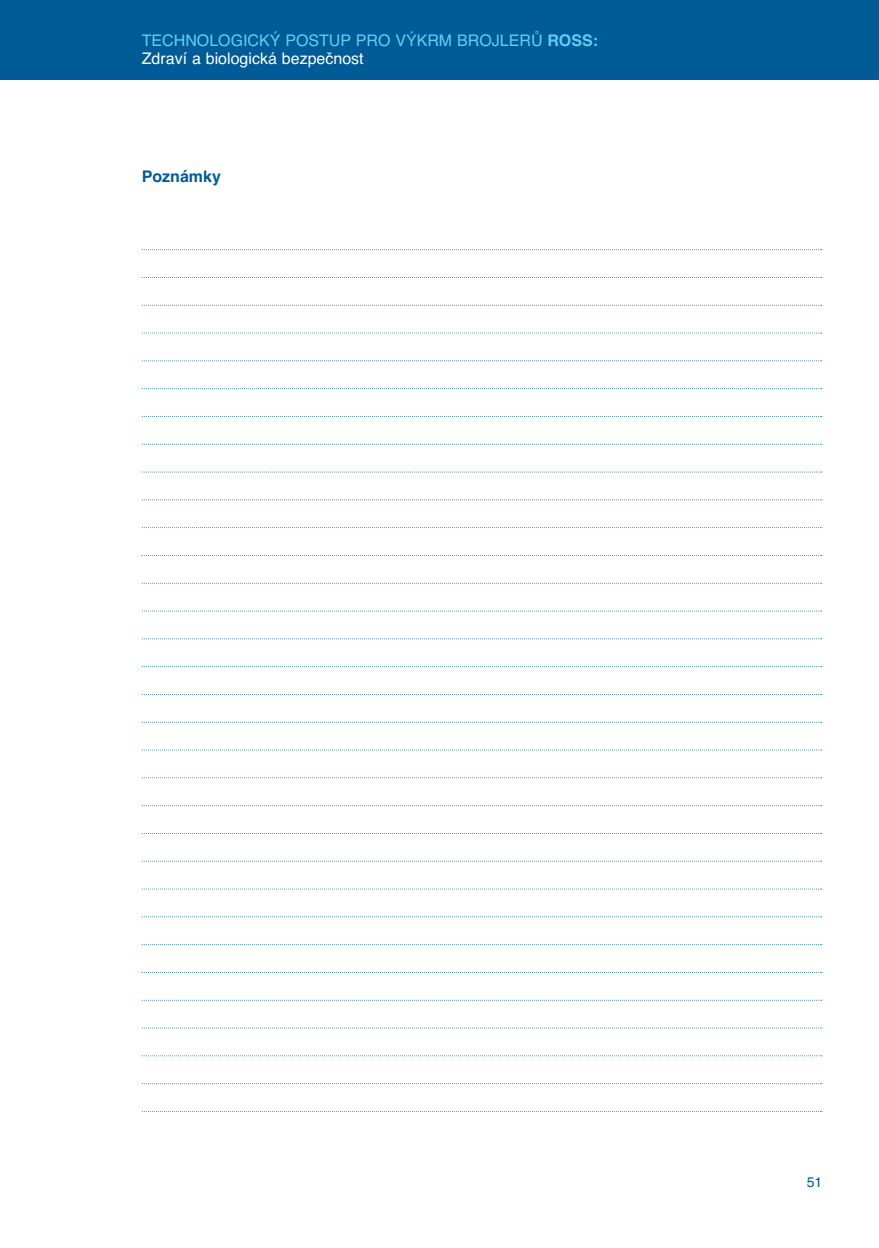
<style>
.page{position:relative;width:879px;height:1248px;background:#fff}
.page>*{position:absolute;margin:0;border:0;box-sizing:border-box;transform-origin:0 0}
.t1{font:16px/18px "Helvetica";color:#62cdf5}
.t2{font:700 16px "Helvetica";color:#005b97}
.t3{font:14px "Helvetica";color:#005b97}
.s1{font-weight:700}
.s2{color:#fff}
</style>
<div class="page">
<div style="left:0;top:0;width:879px;height:79px;background:#005b97"></div>
<svg style="left:142px;top:249px;width:680px;height:1px"></svg>
<svg style="left:142px;top:277px;width:680px;height:1px"></svg>
<svg style="left:142px;top:305px;width:680px;height:1px"></svg>
<svg style="left:142px;top:332px;width:680px;height:1px"></svg>
<svg style="left:142px;top:360px;width:680px;height:1px"></svg>
<svg style="left:142px;top:388px;width:680px;height:1px"></svg>
<svg style="left:142px;top:416px;width:680px;height:1px"></svg>
<svg style="left:142px;top:443px;width:680px;height:1px"></svg>
<svg style="left:142px;top:471px;width:680px;height:1px"></svg>
<svg style="left:142px;top:499px;width:680px;height:1px"></svg>
<svg style="left:142px;top:527px;width:680px;height:1px"></svg>
<svg style="left:142px;top:555px;width:680px;height:1px"></svg>
<svg style="left:142px;top:582px;width:680px;height:1px"></svg>
<svg style="left:142px;top:610px;width:680px;height:1px"></svg>
<svg style="left:142px;top:638px;width:680px;height:1px"></svg>
<svg style="left:142px;top:666px;width:680px;height:1px"></svg>
<svg style="left:142px;top:694px;width:680px;height:1px"></svg>
<svg style="left:142px;top:721px;width:680px;height:1px"></svg>
<svg style="left:142px;top:749px;width:680px;height:1px"></svg>
<svg style="left:142px;top:777px;width:680px;height:1px"></svg>
<svg style="left:142px;top:805px;width:680px;height:1px"></svg>
<svg style="left:142px;top:860px;width:680px;height:1px"></svg>
<svg style="left:142px;top:888px;width:680px;height:1px"></svg>
<svg style="left:142px;top:916px;width:680px;height:1px"></svg>
<svg style="left:142px;top:944px;width:680px;height:1px"></svg>
<svg style="left:142px;top:999px;width:680px;height:1px"></svg>
<svg style="left:142px;top:1027px;width:680px;height:1px"></svg>
<svg style="left:142px;top:1055px;width:680px;height:1px"></svg>
<p class="t1" style="left:142px;top:31px;width:458px">TECHNOLOGICKÝ POSTUP PRO VÝKRM BROJLERŮ <span class="s1">ROSS:<br></span><span class="s2">Zdraví a biologická bezpečnost</span></p>
<p class="t2" style="left:142px;top:167px;width:81px">Poznámky</p>
<p class="t3" style="left:806px;top:1173px;width:17px">51</p>
</div>
